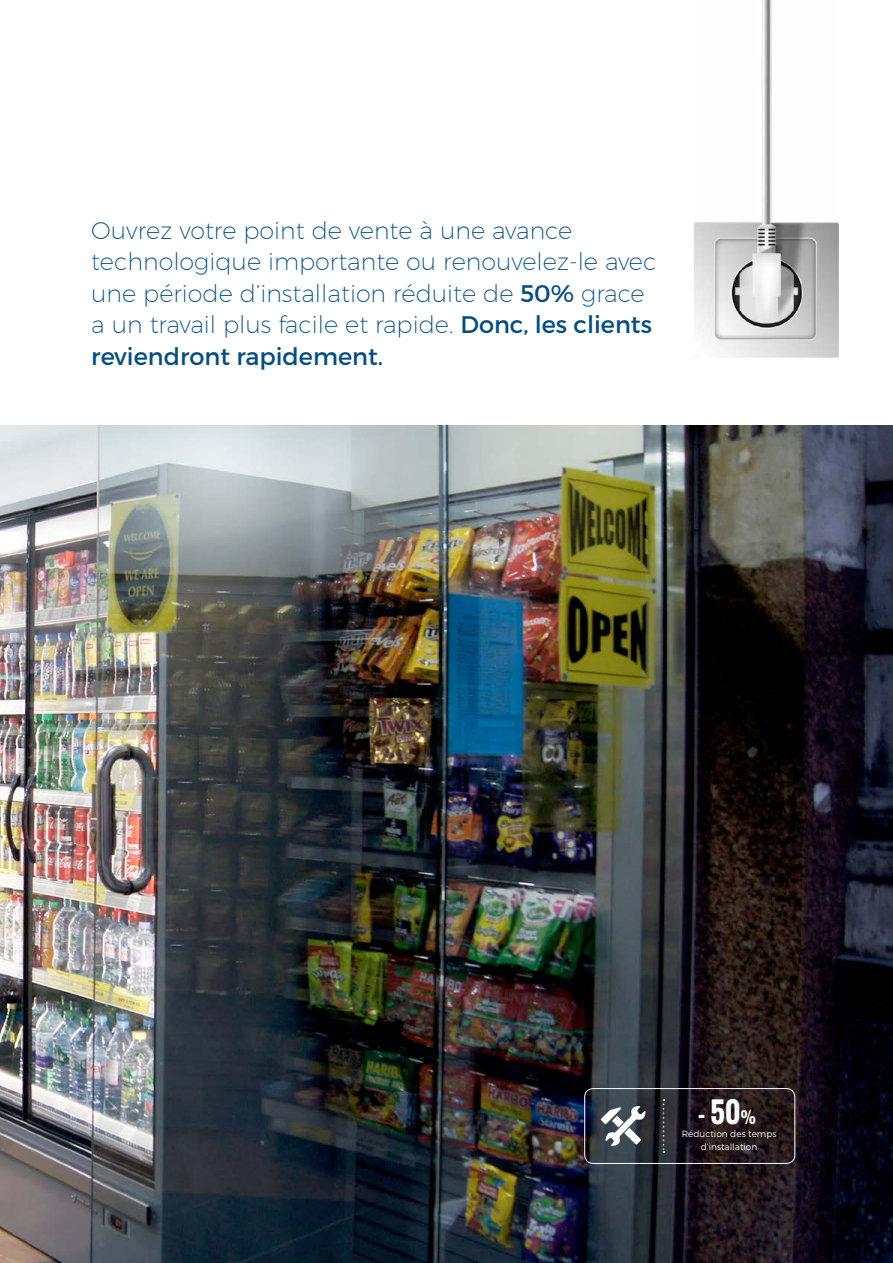
<style>
.page{position:relative;width:893px;height:1263px;background:#fff}
.page>*{position:absolute;margin:0;border:0;box-sizing:border-box;transform-origin:0 0}
.t1{font:700 27.6px "Oswald";color:#fff}
.t2{font:200 24px/31.5px "Montserrat";color:#044d7f}
.t3{font:300 9px/13.5px "Montserrat";color:#fff;text-align:center}
.s1{font-weight:400}
.s2{font-size:15.75px}
</style>
<div class="page">
<img style="left:0;top:425px;width:893px;height:838px">
<img style="left:694px;top:0;width:145px;height:358px">
<div style="left:584px;top:1088px;width:211px;height:76px;border:1px solid #fff;border-radius:9px"></div>
<svg style="left:663px;top:1099px;width:1px;height:54px"></svg>
<svg style="left:601px;top:1105px;width:45px;height:42px"></svg>
<p class="t2" style="left:91px;top:214px;width:567px">Ouvrez votre point de vente à une avance technologique importante ou renouvelez-le avec une période d’installation réduite de <span class="s1">50%</span> grace a un travail plus facile et rapide. <span class="s1">Donc, les clients reviendront rapidement.</span></p>
<p class="t1" style="left:699px;top:1092px;width:59px">- 50<span class="s2">%</span></p>
<p class="t3" style="left:682px;top:1127px;width:96px">Réduction des temps d’installation</p>
</div>
